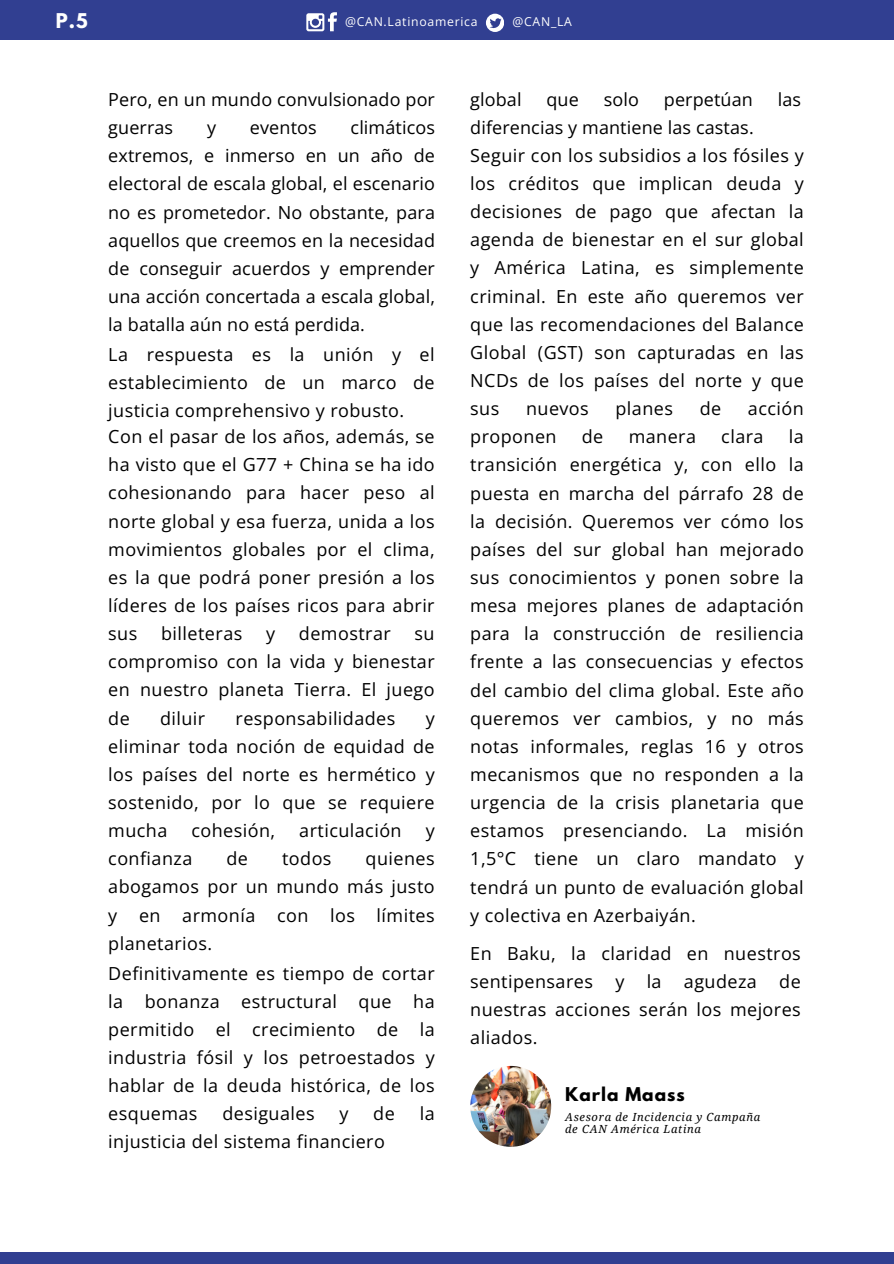
<style>
.page{position:relative;width:894px;height:1264px;background:#fff}
.page>*{position:absolute;margin:0;border:0;box-sizing:border-box;transform-origin:0 0}
.t1{font:18px/28.2px "Open Sans";letter-spacing:.025em;color:#000;text-align:justify}
.t2{font:18px/28.2px "Open Sans";letter-spacing:.005em;color:#000}
.t3{font:700 18px "League Spartan";color:#fff}
.t4{font:700 16.8px "League Spartan";letter-spacing:.06em;color:#000}
.t5{font:12.3px "Open Sans";letter-spacing:.06em;color:#fff}
.t6{font:italic 11.25px/12.1px "Droid Serif";letter-spacing:.06em;color:#000}
</style>
<div class="page">
<div style="left:0;top:0;width:893px;height:39px;background:#313f91"></div>
<div style="left:0;top:1252px;width:893px;height:11px;background:#313f91"></div>
<svg style="left:306px;top:12px;width:31px;height:19px"></svg>
<svg style="left:486px;top:14px;width:18px;height:18px"></svg>
<img style="left:470px;top:1065px;width:81px;height:81px;border-radius:50%">
<p class="t3" style="left:56px;top:12px;width:33px">P.5</p>
<p class="t5" style="left:345px;top:13px;width:134px">@CAN.Latinoamerica</p>
<p class="t5" style="left:512px;top:13px;width:61px">@CAN_LA</p>
<h3 class="t2" style="left:108px;top:85px;width:328px">Pero, en un mundo convulsionado por guerras</h3>
<h3 class="t1" style="left:108px;top:113px;width:328px;text-indent:242px">climáticos extremos, e inmerso en un año de electoral de escala global, el escenario no es prometedor. No obstante, para aquellos que creemos en la necesidad de conseguir acuerdos y emprender una acción concertada a escala global, la batalla aún no está perdida.</h3>
<h3 class="t1" style="left:108px;top:340px;width:328px">La respuesta es la unión y el establecimiento de un marco de justicia comprehensivo y robusto.</h3>
<h3 class="t1" style="left:108px;top:422px;width:328px">Con el pasar de los años, además, se ha visto que el G77 + China se ha ido cohesionando para hacer peso al norte global y esa fuerza, unida a los movimientos globales por el clima, es la que podrá poner presión a los líderes de los países ricos para abrir sus</h3>
<h3 class="t1" style="left:207px;top:113px;width:11px">y</h3>
<h3 class="t2" style="left:250px;top:113px;width:68px">eventos</h3>
<h3 class="t1" style="left:161px;top:619px;width:83px">billeteras</h3>
<h3 class="t1" style="left:266px;top:619px;width:11px">y</h3>
<h3 class="t1" style="left:299px;top:619px;width:93px">demostrar</h3>
<h3 class="t1" style="left:108px;top:619px;width:328px;text-indent:306px">su compromiso con la vida y bienestar en nuestro planeta Tierra. El juego de</h3>
<h3 class="t1" style="left:160px;top:703px;width:47px">diluir</h3>
<h3 class="t1" style="left:235px;top:703px;width:161px">responsabilidades</h3>
<h3 class="t1" style="left:108px;top:703px;width:328px;text-indent:317px">y eliminar toda noción de equidad de los países del norte es hermético y sostenido, por lo que se requiere mucha</h3>
<h3 class="t1" style="left:191px;top:816px;width:85px">cohesión,</h3>
<h3 class="t1" style="left:299px;top:816px;width:104px">articulación</h3>
<h3 class="t1" style="left:425px;top:816px;width:11px">y</h3>
<h3 class="t1" style="left:108px;top:844px;width:86px">confianza</h3>
<h3 class="t1" style="left:226px;top:844px;width:23px">de</h3>
<h3 class="t1" style="left:282px;top:844px;width:51px">todos</h3>
<h3 class="t1" style="left:108px;top:844px;width:328px;text-indent:257px">quienes abogamos por un mundo más justo y en armonía con los límites planetarios.</h3>
<h3 class="t1" style="left:108px;top:958px;width:328px">Definitivamente es tiempo de cortar la bonanza estructural que ha permitido el crecimiento de la industria fósil y los petroestados y hablar de la deuda histórica, de los esquemas</h3>
<h3 class="t1" style="left:222px;top:1099px;width:94px">desiguales</h3>
<h3 class="t1" style="left:339px;top:1099px;width:11px">y</h3>
<h3 class="t1" style="left:373px;top:1099px;width:23px">de</h3>
<h3 class="t1" style="left:419px;top:1099px;width:16px">la</h3>
<h3 class="t1" style="left:108px;top:1127px;width:278px">injusticia del sistema financiero</h3>
<h3 class="t1" style="left:470px;top:85px;width:53px">global</h3>
<h3 class="t1" style="left:546px;top:85px;width:34px">que</h3>
<h3 class="t1" style="left:603px;top:85px;width:37px">solo</h3>
<h3 class="t2" style="left:663px;top:85px;width:90px">perpetúan</h3>
<h3 class="t1" style="left:777px;top:85px;width:25px">las</h3>
<h3 class="t2" style="left:470px;top:113px;width:285px">diferencias y mantiene las castas.</h3>
<h1 class="t1" style="left:470px;top:141px;width:335px">Seguir con los subsidios a los fósiles y los créditos que implican deuda y decisiones de pago que afectan la agenda de bienestar en el sur global y América Latina, es simplemente criminal. En este año queremos ver que las recomendaciones del Balance Global (GST) son capturadas en las NCDs de los países del norte y que sus</h1>
<h1 class="t1" style="left:526px;top:394px;width:64px">nuevos</h1>
<h1 class="t1" style="left:615px;top:394px;width:59px">planes</h1>
<h1 class="t1" style="left:699px;top:394px;width:23px">de</h1>
<h1 class="t1" style="left:747px;top:394px;width:57px">acción</h1>
<h1 class="t1" style="left:470px;top:422px;width:88px">proponen</h1>
<h1 class="t1" style="left:581px;top:422px;width:23px">de</h1>
<h1 class="t1" style="left:628px;top:422px;width:69px">manera</h1>
<h1 class="t1" style="left:721px;top:422px;width:44px">clara</h1>
<h1 class="t1" style="left:470px;top:422px;width:335px;text-indent:318px">la transición energética y, con ello la puesta en marcha del párrafo 28 de la decisión. Queremos ver cómo los países del sur global han mejorado sus conocimientos y ponen sobre la mesa mejores planes de adaptación para la construcción de resiliencia frente a las consecuencias y efectos del cambio del clima global. Este año queremos ver cambios, y no más notas informales, reglas 16 y otros mecanismos que no responden a la urgencia de la crisis planetaria que estamos presenciando. La misión 1,5°C tiene un claro mandato y tendrá un punto de evaluación global y colectiva en Azerbaiyán.</h1>
<h4 class="t1" style="left:470px;top:938px;width:332px">En Baku, la claridad en nuestros sentipensares y la agudeza de nuestras acciones serán los mejores aliados.</h4>
<h3 class="t4" style="left:565px;top:1085px;width:121px">Karla Maass</h3>
<h3 class="t6" style="left:565px;top:1110px;width:197px">Asesora de Incidencia y Campaña de CAN América Latina</h3>
</div>
